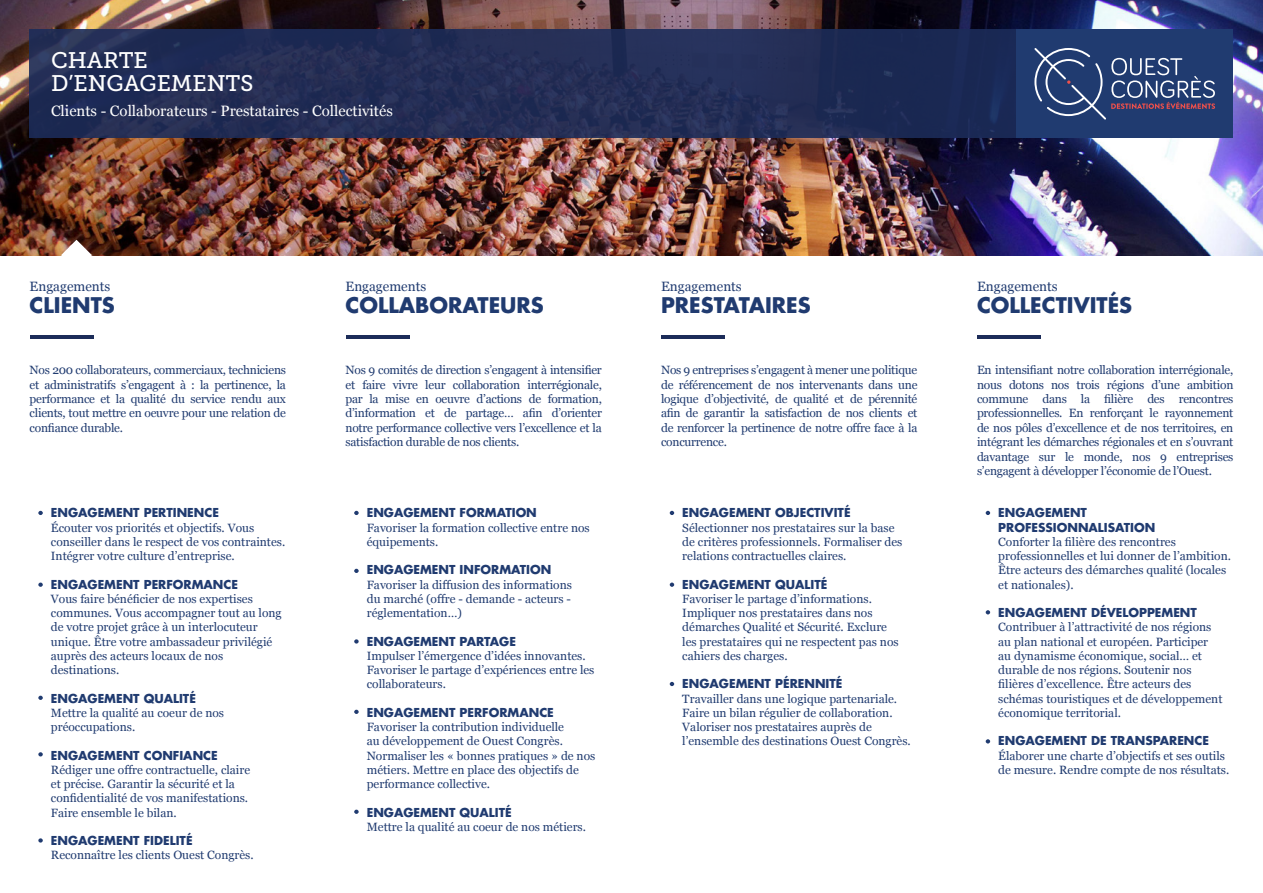
<style>
.page{position:relative;width:1263px;height:893px;background:#fff}
.page>*{position:absolute;margin:0;border:0;box-sizing:border-box;transform-origin:0 0}
.t1{font:22.5px/22.5px "Museo Slab 500";color:#fff}
.t2{font:700 21px "Futura";color:#203b70}
.t3{font:15px "Georgia";color:#fff}
.t4{font:13.5px "Georgia";color:#203b70}
.t5{font:12px/14.2px "Georgia";color:#203b70}
.t6{font:700 12px/14.2px "Futura";color:#203b70}
</style>
<div class="page">
<img style="left:0;top:0;width:1263px;height:255px">
<div style="left:30px;top:30px;width:1203px;height:108px;background:#1c2c59"></div>
<div style="left:1016px;top:30px;width:217px;height:108px;background:#203b70"></div>
<svg style="left:1034px;top:48px;width:181px;height:72px"></svg>
<svg style="left:61px;top:240px;width:31px;height:16px"></svg>
<hr style="left:30px;top:336px;width:63px;height:3px;background:#1c2c59">
<svg style="left:38px;top:511px;width:5px;height:4px"></svg>
<svg style="left:38px;top:583px;width:5px;height:4px"></svg>
<svg style="left:38px;top:696px;width:5px;height:4px"></svg>
<svg style="left:38px;top:752px;width:5px;height:4px"></svg>
<svg style="left:38px;top:838px;width:5px;height:5px"></svg>
<hr style="left:346px;top:336px;width:63px;height:3px;background:#1c2c59">
<svg style="left:354px;top:511px;width:5px;height:4px"></svg>
<svg style="left:354px;top:569px;width:5px;height:4px"></svg>
<svg style="left:354px;top:639px;width:5px;height:5px"></svg>
<svg style="left:354px;top:710px;width:5px;height:4px"></svg>
<svg style="left:354px;top:810px;width:5px;height:4px"></svg>
<hr style="left:661px;top:336px;width:64px;height:3px;background:#1c2c59">
<svg style="left:670px;top:511px;width:4px;height:4px"></svg>
<svg style="left:670px;top:583px;width:4px;height:4px"></svg>
<svg style="left:670px;top:682px;width:4px;height:4px"></svg>
<hr style="left:977px;top:336px;width:64px;height:3px;background:#1c2c59">
<svg style="left:986px;top:511px;width:4px;height:4px"></svg>
<svg style="left:986px;top:610px;width:4px;height:4px"></svg>
<svg style="left:986px;top:739px;width:4px;height:4px"></svg>
<h1 class="t1" style="left:51px;top:49px;width:204px">CHARTE<br>D’ENGAGEMENTS</h1>
<p class="t3" style="left:51px;top:100px;width:343px">Clients - Collaborateurs - Prestataires - Collectivités</p>
<p class="t4" style="left:30px;top:276px;width:82px">Engagements</p>
<h2 class="t2" style="left:30px;top:292px;width:87px">CLIENTS</h2>
<p class="t5" style="left:30px;top:362px;width:258px;text-align:justify">Nos 200 collaborateurs, commerciaux, techniciens et administratifs s’engagent à : la pertinence, la performance et la qualité du service rendu aux clients, tout mettre en oeuvre pour une relation de confiance durable.</p>
<p class="t6" style="left:51px;top:506px;width:170px">ENGAGEMENT PERTINENCE</p>
<p class="t5" style="left:51px;top:520px;width:236px">Écouter vos priorités et objectifs. Vous conseiller dans le respect de vos contraintes.<br>Intégrer votre culture d’entreprise.</p>
<p class="t6" style="left:51px;top:577px;width:189px">ENGAGEMENT PERFORMANCE</p>
<p class="t5" style="left:51px;top:591px;width:232px">Vous faire bénéficier de nos expertises communes. Vous accompagner tout au long de votre projet grâce à un interlocuteur unique. Être votre ambassadeur privilégié auprès des acteurs locaux de nos destinations.</p>
<p class="t6" style="left:51px;top:691px;width:147px">ENGAGEMENT QUALITÉ</p>
<p class="t5" style="left:51px;top:705px;width:175px">Mettre la qualité au coeur de nos préoccupations.</p>
<p class="t6" style="left:51px;top:748px;width:168px">ENGAGEMENT CONFIANCE</p>
<p class="t5" style="left:51px;top:762px;width:201px">Rédiger une offre contractuelle, claire et précise. Garantir la sécurité et la confidentialité de vos manifestations.<br>Faire ensemble le bilan.</p>
<p class="t6" style="left:51px;top:833px;width:143px">ENGAGEMENT FIDELITÉ</p>
<p class="t5" style="left:51px;top:848px;width:204px">Reconnaître les clients Ouest Congrès.</p>
<p class="t4" style="left:345px;top:276px;width:82px">Engagements</p>
<h2 class="t2" style="left:345px;top:292px;width:200px">COLLABORATEURS</h2>
<p class="t5" style="left:345px;top:362px;width:258px;text-align:justify">Nos 9 comités de direction s’engagent à intensifier et faire vivre leur collaboration interrégionale, par la mise en oeuvre d’actions de formation, d’information et de partage… afin d’orienter notre performance collective vers l’excellence et la satisfaction durable de nos clients.</p>
<p class="t6" style="left:367px;top:506px;width:172px">ENGAGEMENT FORMATION</p>
<p class="t5" style="left:367px;top:520px;width:224px">Favoriser la formation collective entre nos équipements.</p>
<p class="t6" style="left:367px;top:563px;width:186px">ENGAGEMENT INFORMATION</p>
<p class="t5" style="left:367px;top:577px;width:207px;text-align:justify">Favoriser la diffusion des informations du marché (offre - demande - acteurs - réglementation…)</p>
<p class="t6" style="left:367px;top:634px;width:151px">ENGAGEMENT PARTAGE</p>
<p class="t5" style="left:367px;top:648px;width:229px">Impulser l’émergence d’idées innovantes.<br>Favoriser le partage d’expériences entre les collaborateurs.</p>
<p class="t6" style="left:367px;top:705px;width:189px">ENGAGEMENT PERFORMANCE</p>
<p class="t5" style="left:367px;top:719px;width:230px">Favoriser la contribution individuelle<br>au développement de Ouest Congrès.<br>Normaliser les « bonnes pratiques » de nos métiers. Mettre en place des objectifs de performance collective.</p>
<p class="t6" style="left:367px;top:805px;width:147px">ENGAGEMENT QUALITÉ</p>
<p class="t5" style="left:367px;top:819px;width:221px">Mettre la qualité au coeur de nos métiers.</p>
<p class="t4" style="left:661px;top:276px;width:82px">Engagements</p>
<h2 class="t2" style="left:661px;top:292px;width:151px">PRESTATAIRES</h2>
<p class="t5" style="left:661px;top:362px;width:258px;text-align:justify">Nos 9 entreprises s’engagent à mener une politique de référencement de nos intervenants dans une logique d’objectivité, de qualité et de pérennité afin de garantir la satisfaction de nos clients et de renforcer la pertinence de notre offre face à la concurrence.</p>
<p class="t6" style="left:682px;top:506px;width:170px">ENGAGEMENT OBJECTIVITÉ</p>
<p class="t5" style="left:682px;top:520px;width:222px">Sélectionner nos prestataires sur la base de critères professionnels. Formaliser des relations contractuelles claires.</p>
<p class="t6" style="left:682px;top:577px;width:147px">ENGAGEMENT QUALITÉ</p>
<p class="t5" style="left:682px;top:591px;width:218px">Favoriser le partage d’informations.<br>Impliquer nos prestataires dans nos démarches Qualité et Sécurité. Exclure les prestataires qui ne respectent pas nos cahiers des charges.</p>
<p class="t6" style="left:682px;top:677px;width:162px">ENGAGEMENT PÉRENNITÉ</p>
<p class="t5" style="left:682px;top:691px;width:230px">Travailler dans une logique partenariale.<br>Faire un bilan régulier de collaboration.<br>Valoriser nos prestataires auprès de l’ensemble des destinations Ouest Congrès.</p>
<p class="t4" style="left:977px;top:276px;width:82px">Engagements</p>
<h2 class="t2" style="left:977px;top:292px;width:157px">COLLECTIVITÉS</h2>
<p class="t5" style="left:977px;top:362px;width:258px;text-align:justify">En intensifiant notre collaboration interrégionale, nous dotons nos trois régions d’une ambition commune dans la filière des rencontres professionnelles. En renforçant le rayonnement de nos pôles d’excellence et de nos territoires, en intégrant les démarches régionales et en s’ouvrant davantage sur le monde, nos 9 entreprises s’engagent à développer l’économie de l’Ouest.</p>
<p class="t6" style="left:998px;top:506px;width:159px">ENGAGEMENT<br>PROFESSIONNALISATION</p>
<p class="t5" style="left:998px;top:534px;width:234px">Conforter la filière des rencontres professionnelles et lui donner de l’ambition.<br>Être acteurs des démarches qualité (locales et nationales).</p>
<p class="t6" style="left:998px;top:605px;width:200px">ENGAGEMENT DÉVELOPPEMENT</p>
<p class="t5" style="left:998px;top:620px;width:226px">Contribuer à l’attractivité de nos régions au plan national et européen. Participer au dynamisme économique, social… et durable de nos régions. Soutenir nos filières d’excellence. Être acteurs des schémas touristiques et de développement économique territorial.</p>
<p class="t6" style="left:998px;top:734px;width:212px">ENGAGEMENT DE TRANSPARENCE</p>
<p class="t5" style="left:998px;top:748px;width:233px">Élaborer une charte d’objectifs et ses outils de mesure. Rendre compte de nos résultats.</p>
</div>
